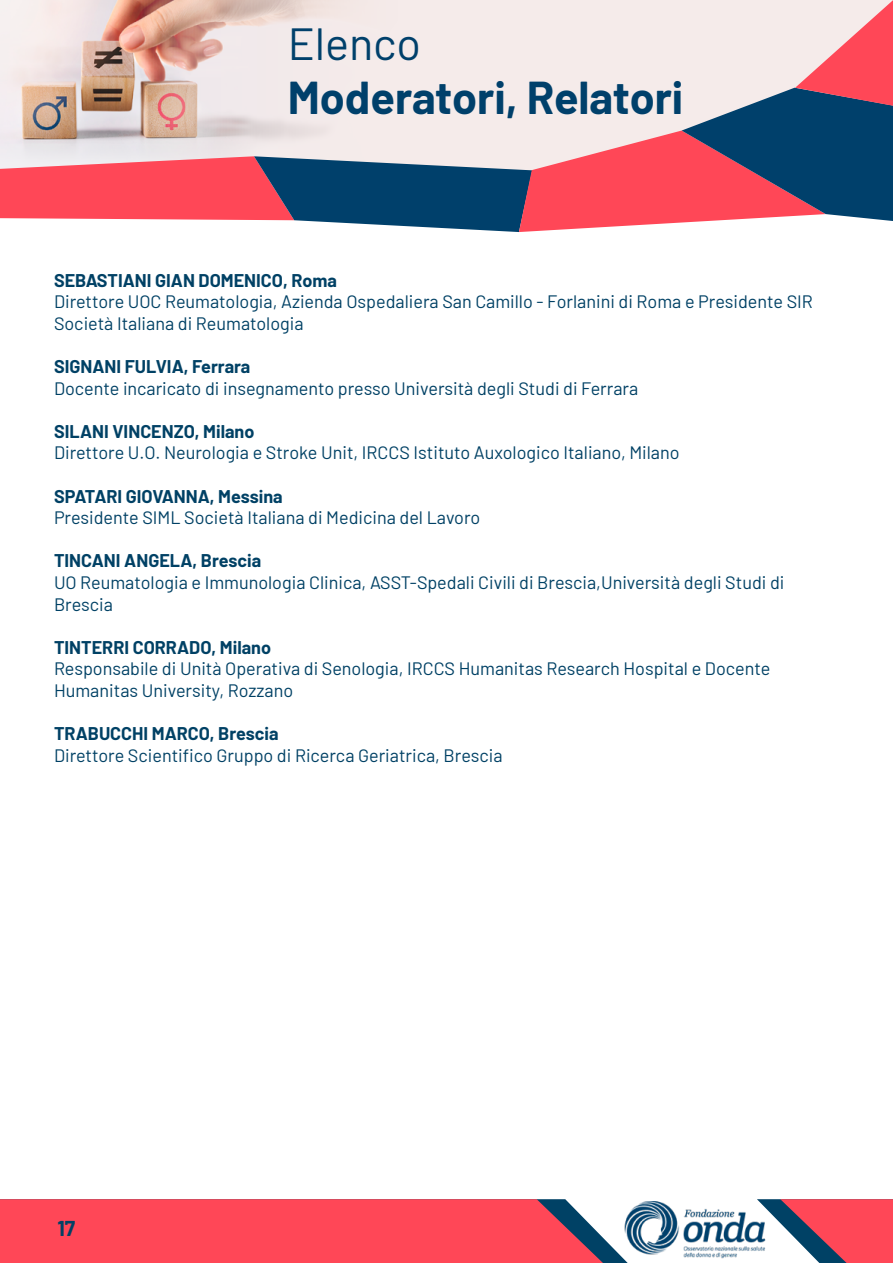
<style>
.page{position:relative;width:893px;height:1263px;background:#fff}
.page>*{position:absolute;margin:0;border:0;box-sizing:border-box;transform-origin:0 0}
.t1{font:700 45px "Barlow";color:#00406b}
.t2{font:45px "Barlow";color:#00406b}
.t3{font:700 21px "Barlow";color:#004165}
.t4{font:18px/21.6px "Barlow";color:#004165}
.t5{font:700 18px "Barlow";color:#004165}
</style>
<div class="page">
<img style="left:648px;top:1201px;width:109px;height:58px">
<svg style="left:0;top:1199px;width:648px;height:64px;background:#f05262"></svg>
<svg style="left:757px;top:1199px;width:136px;height:64px"></svg>
<svg style="left:0;top:0;width:893px;height:232px;background:#cba9b1"></svg>
<h1 class="t2" style="left:288px;top:11px;width:135px">Elenco</h1>
<h1 class="t1" style="left:288px;top:65px;width:397px">Moderatori, Relatori</h1>
<p class="t5" style="left:54px;top:267px;width:284px">SEBASTIANI GIAN DOMENICO, Roma</p>
<p class="t4" style="left:54px;top:290px;width:760px">Direttore UOC Reumatologia, Azienda Ospedaliera San Camillo - Forlanini di Roma e Presidente SIR<br>Società Italiana di Reumatologia</p>
<p class="t5" style="left:54px;top:353px;width:198px">SIGNANI FULVIA, Ferrara</p>
<p class="t4" style="left:54px;top:376px;width:586px">Docente incaricato di insegnamento presso Università degli Studi di Ferrara</p>
<p class="t5" style="left:54px;top:418px;width:202px">SILANI VINCENZO, Milano</p>
<p class="t4" style="left:54px;top:441px;width:627px">Direttore U.O. Neurologia e Stroke Unit, IRCCS Istituto Auxologico Italiano, Milano</p>
<p class="t5" style="left:54px;top:483px;width:230px">SPATARI GIOVANNA, Messina</p>
<p class="t4" style="left:54px;top:506px;width:428px">Presidente SIML Società Italiana di Medicina del Lavoro</p>
<p class="t5" style="left:54px;top:548px;width:209px">TINCANI ANGELA, Brescia</p>
<p class="t4" style="left:54px;top:570px;width:732px">UO Reumatologia e Immunologia Clinica, ASST-Spedali Civili di Brescia,Università degli Studi di<br>Brescia</p>
<p class="t5" style="left:54px;top:634px;width:219px">TINTERRI CORRADO, Milano</p>
<p class="t4" style="left:54px;top:657px;width:718px">Responsabile di Unità Operativa di Senologia, IRCCS Humanitas Research Hospital e Docente<br>Humanitas University, Rozzano</p>
<p class="t5" style="left:54px;top:720px;width:226px">TRABUCCHI MARCO, Brescia</p>
<p class="t4" style="left:54px;top:743px;width:450px">Direttore Scientifico Gruppo di Ricerca Geriatrica, Brescia</p>
<p class="t3" style="left:57px;top:1213px;width:19px">17</p>
</div>
